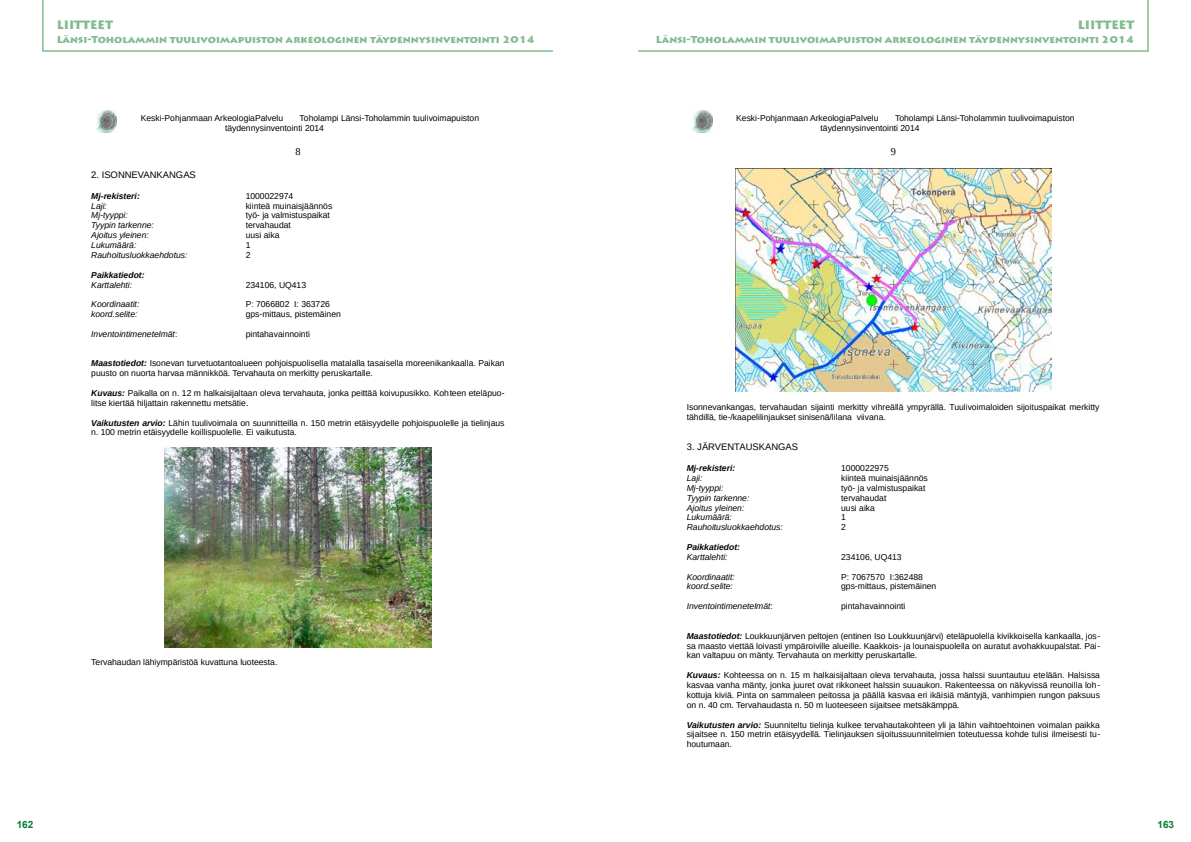
<style>
.page{position:relative;width:1191px;height:842px;background:#fff}
.page>*{position:absolute;margin:0;border:0;box-sizing:border-box;transform-origin:0 0}
.t1{font:900 12px "Lithos Pro";color:#83ba8f}
.t2{font:10.3px "Liberation Serif";color:#000}
.t3{font:900 10px "Lithos Pro";color:#83ba8f}
.t4{font:700 10px "Arial";color:#008136}
.t5{font:9.4px "Liberation Sans";letter-spacing:-.005em;color:#000}
.t6{font:8.6px/9.9px "Liberation Sans";color:#000}
.t7{font:italic 8.6px "Liberation Sans";color:#000}
.t8{font:italic 700 8.6px "Liberation Sans";color:#000}
.s1{font-style:normal}
.s2{font-weight:700;font-style:italic}
</style>
<div class="page">
<img style="left:97px;top:110px;width:20px;height:22px">
<img style="left:164px;top:447px;width:267px;height:200px">
<img style="left:692px;top:110px;width:20px;height:22px">
<img style="left:735px;top:169px;width:316px;height:223px">
<hr style="left:43px;top:51px;width:510px;height:1px;background:#83ba8f">
<hr style="left:638px;top:51px;width:510px;height:1px;background:#83ba8f">
<hr style="left:42px;top:0;width:1px;height:52px;background:#83ba8f">
<hr style="left:1147px;top:0;width:1px;height:52px;background:#83ba8f">
<h1 class="t1" style="left:57px;top:17px;width:58px">LIITTEET</h1>
<h1 class="t1" style="left:1078px;top:17px;width:58px">LIITTEET</h1>
<p class="t3" style="left:57px;top:33px;width:480px">Länsi-Toholammin tuulivoimapuiston arkeologinen täydennysinventointi 2014</p>
<p class="t3" style="left:656px;top:33px;width:480px">Länsi-Toholammin tuulivoimapuiston arkeologinen täydennysinventointi 2014</p>
<p class="t6" style="left:141px;top:113px;width:144px">Keski-Pohjanmaan ArkeologiaPalvelu</p>
<p class="t6" style="left:225px;top:113px;width:255px;line-height:10.6px;text-indent:74px">Toholampi Länsi-Toholammin tuulivoimapuiston täydennysinventointi 2014</p>
<p class="t2" style="left:295px;top:145px;width:7px">8</p>
<p class="t5" style="left:91px;top:170px;width:106px">2. ISONNEVANKANGAS</p>
<p class="t8" style="left:91px;top:193px;width:50px">Mj-rekisteri:</p>
<p class="t6" style="left:246px;top:191px;width:49px">1000022974</p>
<p class="t7" style="left:91px;top:202px;width:17px">Laji:</p>
<p class="t6" style="left:246px;top:201px;width:88px">kiinteä muinaisjäännös</p>
<p class="t7" style="left:91px;top:212px;width:38px">Mj-tyyppi:</p>
<p class="t6" style="left:246px;top:211px;width:86px">työ- ja valmistuspaikat</p>
<p class="t7" style="left:91px;top:222px;width:64px">Tyypin tarkenne:</p>
<p class="t6" style="left:246px;top:221px;width:47px">tervahaudat</p>
<p class="t7" style="left:91px;top:232px;width:59px">Ajoitus yleinen:</p>
<p class="t6" style="left:246px;top:231px;width:35px">uusi aika</p>
<p class="t7" style="left:91px;top:242px;width:47px">Lukumäärä:</p>
<p class="t6" style="left:246px;top:240px;width:6px">1</p>
<p class="t7" style="left:91px;top:252px;width:98px">Rauhoitusluokkaehdotus:</p>
<p class="t6" style="left:246px;top:250px;width:6px">2</p>
<p class="t8" style="left:91px;top:271px;width:55px">Paikkatiedot:</p>
<p class="t7" style="left:91px;top:281px;width:42px">Karttalehti:</p>
<p class="t6" style="left:246px;top:280px;width:62px">234106, UQ413</p>
<p class="t7" style="left:91px;top:301px;width:50px">Koordinaatit:</p>
<p class="t6" style="left:246px;top:300px;width:86px">P: 7066802 I: 363726</p>
<p class="t7" style="left:91px;top:311px;width:48px">koord.selite:</p>
<p class="t6" style="left:246px;top:309px;width:97px">gps-mittaus, pistemäinen</p>
<p class="t7" style="left:91px;top:331px;width:88px">Inventointimenetelmät<span class="s1">:</span></p>
<p class="t6" style="left:246px;top:329px;width:66px">pintahavainnointi</p>
<p class="t6" style="left:91px;top:359px;width:415px"><span class="s2">Maastotiedot:</span> Isonevan turvetuotantoalueen pohjoispuolisella matalalla tasaisella moreenikankaalla. Paikan puusto on nuorta harvaa männikköä. Tervahauta on merkitty peruskartalle.</p>
<p class="t6" style="left:91px;top:388px;width:415px"><span class="s2">Kuvaus:</span> Paikalla on n. 12 m halkaisijaltaan oleva tervahauta, jonka peittää koivupusikko. Kohteen eteläpuo&shy;litse kiertää hiljattain rakennettu metsätie.</p>
<p class="t6" style="left:91px;top:418px;width:415px"><span class="s2">Vaikutusten arvio:</span> Lähin tuulivoimala on suunnitteilla n. 150 metrin etäisyydelle pohjoispuolelle ja tielinjaus n. 100 metrin etäisyydelle koillispuolelle. Ei vaikutusta.</p>
<p class="t6" style="left:91px;top:657px;width:188px">Tervahaudan lähiympäristöä kuvattuna luoteesta.</p>
<p class="t6" style="left:736px;top:113px;width:144px">Keski-Pohjanmaan ArkeologiaPalvelu</p>
<p class="t6" style="left:820px;top:113px;width:255px;line-height:10.6px;text-indent:74px">Toholampi Länsi-Toholammin tuulivoimapuiston täydennysinventointi 2014</p>
<p class="t2" style="left:891px;top:145px;width:7px">9</p>
<p class="t6" style="left:687px;top:402px;width:414px">Isonnevankangas, tervahaudan sijainti merkitty vihreällä ympyrällä. Tuulivoimaloiden sijoituspaikat merkitty tähdillä, tie-/kaapelilinjaukset sinisenä/lilana viivana.</p>
<p class="t5" style="left:687px;top:442px;width:113px">3. JÄRVENTAUSKANGAS</p>
<p class="t8" style="left:687px;top:465px;width:50px">Mj-rekisteri:</p>
<p class="t6" style="left:841px;top:463px;width:49px">1000022975</p>
<p class="t7" style="left:687px;top:475px;width:17px">Laji:</p>
<p class="t6" style="left:841px;top:473px;width:88px">kiinteä muinaisjäännös</p>
<p class="t7" style="left:687px;top:484px;width:38px">Mj-tyyppi:</p>
<p class="t6" style="left:841px;top:483px;width:86px">työ- ja valmistuspaikat</p>
<p class="t7" style="left:687px;top:494px;width:64px">Tyypin tarkenne:</p>
<p class="t6" style="left:841px;top:493px;width:47px">tervahaudat</p>
<p class="t7" style="left:687px;top:504px;width:59px">Ajoitus yleinen:</p>
<p class="t6" style="left:841px;top:503px;width:35px">uusi aika</p>
<p class="t7" style="left:687px;top:514px;width:47px">Lukumäärä:</p>
<p class="t6" style="left:841px;top:513px;width:6px">1</p>
<p class="t7" style="left:687px;top:524px;width:98px">Rauhoitusluokkaehdotus:</p>
<p class="t6" style="left:841px;top:523px;width:6px">2</p>
<p class="t8" style="left:687px;top:544px;width:55px">Paikkatiedot:</p>
<p class="t7" style="left:687px;top:554px;width:42px">Karttalehti:</p>
<p class="t6" style="left:841px;top:552px;width:62px">234106, UQ413</p>
<p class="t7" style="left:687px;top:573px;width:50px">Koordinaatit:</p>
<p class="t6" style="left:841px;top:572px;width:83px">P: 7067570 I:362488</p>
<p class="t7" style="left:687px;top:583px;width:48px">koord.selite:</p>
<p class="t6" style="left:841px;top:582px;width:97px">gps-mittaus, pistemäinen</p>
<p class="t7" style="left:687px;top:603px;width:88px">Inventointimenetelmät<span class="s1">:</span></p>
<p class="t6" style="left:841px;top:601px;width:66px">pintahavainnointi</p>
<p class="t6" style="left:687px;top:631px;width:415px;text-align:justify"><span class="s2">Maastotiedot:</span> Loukkuunjärven peltojen (entinen Iso Loukkuunjärvi) eteläpuolella kivikkoisella kankaalla, jos&shy;sa maasto viettää loivasti ympäroiville alueille. Kaakkois- ja lounaispuolella on auratut avohakkuupalstat. Pai&shy;kan valtapuu on mänty. Tervahauta on merkitty peruskartalle.</p>
<p class="t6" style="left:687px;top:670px;width:415px;text-align:justify"><span class="s2">Kuvaus:</span> Kohteessa on n. 15 m halkaisijaltaan oleva tervahauta, jossa halssi suuntautuu etelään. Halsissa kasvaa vanha mänty, jonka juuret ovat rikkoneet halssin suuaukon. Rakenteessa on näkyvissä reunoilla loh&shy;kottuja kiviä. Pinta on sammaleen peitossa ja päällä kasvaa eri ikäisiä mäntyjä, vanhimpien rungon paksuus on n. 40 cm. Tervahaudasta n. 50 m luoteeseen sijaitsee metsäkämppä.</p>
<p class="t6" style="left:687px;top:720px;width:415px;text-align:justify"><span class="s2">Vaikutusten arvio:</span> Suunniteltu tielinja kulkee tervahautakohteen yli ja lähin vaihtoehtoinen voimalan paikka sijaitsee n. 150 metrin etäisyydellä. Tielinjauksen sijoitussuunnitelmien toteutuessa kohde tulisi ilmeisesti tu&shy;houtumaan.</p>
<p class="t4" style="left:17px;top:818px;width:18px">162</p>
<p class="t4" style="left:1157px;top:818px;width:18px">163</p>
</div>
